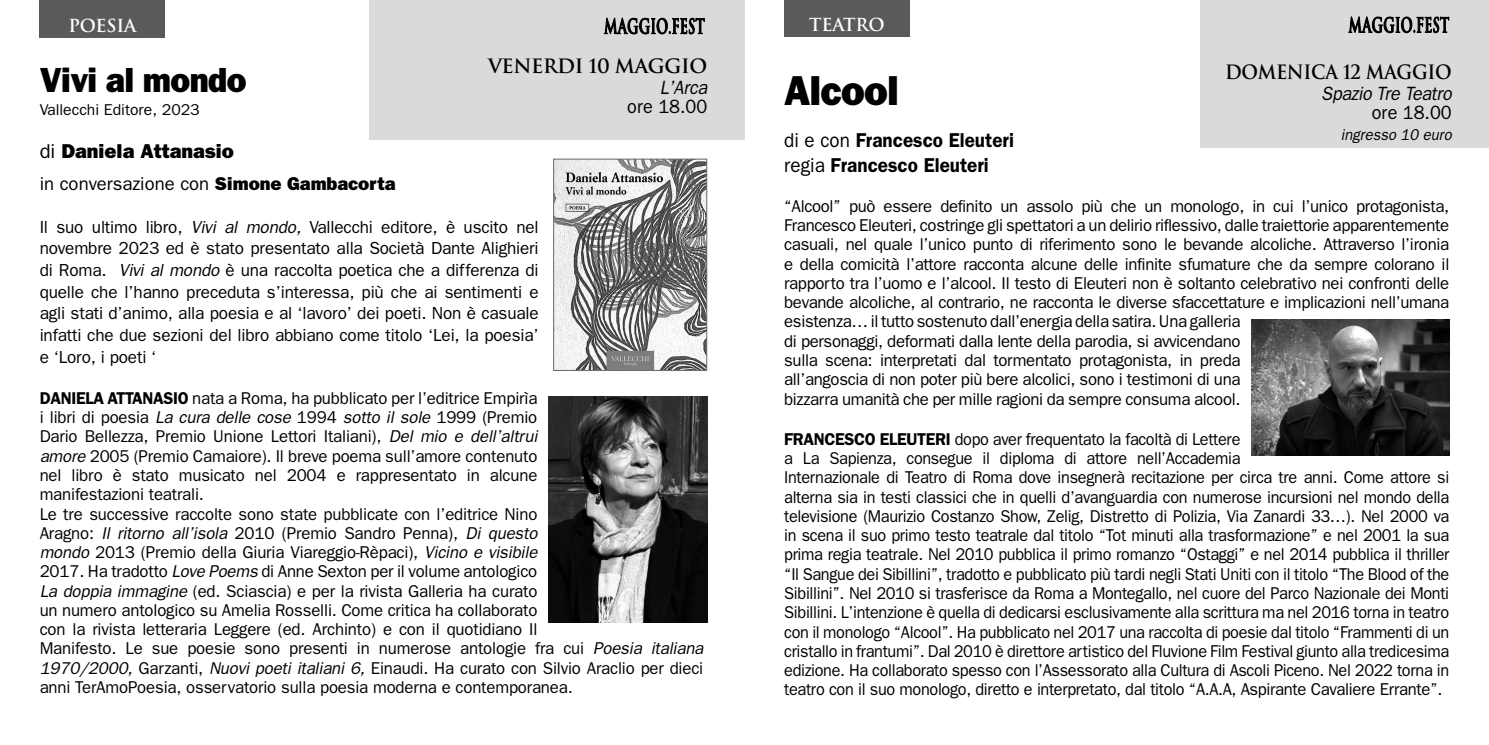
<style>
.page{position:relative;width:1489px;height:745px;background:#fff}
.page>*{position:absolute;margin:0;border:0;box-sizing:border-box;transform-origin:0 0}
.t1{font:800 42px "Franklin Gothic";letter-spacing:-.02em;color:#000;scale:.94 1}
.t2{font:800 35px "Franklin Gothic";letter-spacing:-.02em;color:#000;scale:.94 1}
.t3{font:600 20.12px/24.5px "Franklin Gothic";color:#000;scale:.94 1}
.t4{font:800 20.12px "Franklin Gothic";color:#000}
.t5{font:italic 19.25px "Franklin Gothic";letter-spacing:-.015em;color:#000;scale:.93 1}
.t6{font:700 19.25px "Trajan";letter-spacing:-.02em;color:#000;scale:.93 1}
.t7{font:19.25px "Franklin Gothic";color:#000;scale:.94 1}
.t8{font:700 19.25px "Trajan";letter-spacing:-.02em;color:#000}
.t9{font:18.55px "Franklin Gothic";color:#000}
.t10{font:17.5px/21.7px "Franklin Gothic";letter-spacing:-.01em;color:#000;text-align:justify}
.t11{font:700 17.5px "Trajan";letter-spacing:-.01em;color:#fff}
.t12{font:17.15px/19.2px "Franklin Gothic";letter-spacing:-.02em;color:#000}
.t13{font:17.15px/19.2px "Franklin Gothic";letter-spacing:-.02em;color:#000;scale:.95 1}
.t14{font:15.75px "Franklin Gothic";color:#000}
.t15{font:italic 15.75px "Franklin Gothic";color:#000;scale:.94 1}
.s1{font-weight:400}
.s2{font-weight:800}
.s3{font-style:italic}
.s4{font-weight:600}
</style>
<div class="page">
<div style="left:1199px;top:0;width:289px;height:147px;background:#dadada"></div>
<div style="left:784px;top:0;width:125px;height:36px;background:#5a5a59"></div>
<svg style="left:1348px;top:16px;width:101px;height:18px"></svg>
<img style="left:1251px;top:319px;width:198px;height:136px">
<div style="left:369px;top:0;width:375px;height:140px;background:#dadada"></div>
<div style="left:40px;top:0;width:125px;height:37px;background:#5a5a59"></div>
<svg style="left:603px;top:17px;width:102px;height:18px"></svg>
<img style="left:549px;top:396px;width:158px;height:226px">
<img style="left:555px;top:160px;width:150px;height:209px">
<div style="left:553px;top:158px;width:154px;height:213px;border:1px solid #706f6f"></div>
<p class="t11" style="left:68px;top:15px;width:70px">POESIA</p>
<h2 class="t2" style="left:40px;top:59px;width:221px">Vivi al mondo</h2>
<p class="t14" style="left:40px;top:100px;width:161px">Vallecchi Editore, 2023</p>
<p class="t4" style="left:40px;top:139px;width:196px"><span class="s1">di</span> Daniela Attanasio</p>
<p class="t9" style="left:40px;top:173px;width:357px">in conversazione con <span class="s2">Simone Gambacorta</span></p>
<p class="t10" style="left:40px;top:215px;width:500px">Il suo ultimo libro, <span class="s3">Vivi al mondo,</span> Vallecchi editore, è uscito nel novembre 2023 ed è stato presentato alla Società Dante Alighieri di Roma. <span class="s3">Vivi al mondo</span> è una raccolta poetica che a differenza di quelle che l’hanno preceduta s’interessa, più che ai sentimenti e agli stati d’animo, alla poesia e al ‘lavoro’ dei poeti. Non è casuale infatti che due sezioni del libro abbiano come titolo ‘Lei, la poesia’ e ‘Loro, i poeti ‘</p>
<p class="t12" style="left:40px;top:388px;width:665px"><span class="s4">DANIELA ATTANASIO</span> nata a Roma, ha pubblicato per l’editrice Empirìa<br>i libri di poesia <span class="s3">La cura delle cose</span> 1994 <span class="s3">sotto il sole</span> 1999 (Premio<br>Dario Bellezza, Premio Unione Lettori Italiani), <span class="s3">Del mio e dell’altrui<br>amore</span> 2005 (Premio Camaiore). Il breve poema sull’amore contenuto<br>nel libro è stato musicato nel 2004 e rappresentato in alcune<br>manifestazioni teatrali.<br>Le tre successive raccolte sono state pubblicate con l’editrice Nino<br>Aragno: <span class="s3">Il ritorno all’isola</span> 2010 (Premio Sandro Penna), <span class="s3">Di questo<br>mondo</span> 2013 (Premio della Giuria Viareggio-Rèpaci), <span class="s3">Vicino e visibile<br></span>2017. Ha tradotto <span class="s3">Love Poems</span> di Anne Sexton per il volume antologico<br><span class="s3">La doppia immagine</span> (ed. Sciascia) e per la rivista Galleria ha curato<br>un numero antologico su Amelia Rosselli. Come critica ha collaborato<br>con la rivista letteraria Leggere (ed. Archinto) e con il quotidiano Il<br>Manifesto. Le sue poesie sono presenti in numerose antologie fra cui <span class="s3">Poesia italiana 1970/2000,</span> Garzanti, <span class="s3">Nuovi poeti italiani 6,</span> Einaudi. Ha curato con Silvio Araclio per dieci anni TerAmoPoesia, osservatorio sulla poesia moderna e contemporanea.</p>
<p class="t8" style="left:488px;top:54px;width:221px">VENERDi 10 MAGGIO</p>
<p class="t5" style="left:659px;top:76px;width:52px">L’Arca</p>
<p class="t7" style="left:627px;top:96px;width:86px">ore 18.00</p>
<p class="t11" style="left:809px;top:14px;width:77px">TEATRO</p>
<p class="t6" style="left:1224px;top:60px;width:245px">DOMENICA 12 MAGGIO</p>
<p class="t5" style="left:1320px;top:82px;width:142px">Spazio Tre Teatro</p>
<p class="t7" style="left:1371px;top:101px;width:86px">ore 18.00</p>
<p class="t15" style="left:1340px;top:125px;width:119px">ingresso 10 euro</p>
<h1 class="t1" style="left:784px;top:66px;width:124px">Alcool</h1>
<p class="t3" style="left:784px;top:127px;width:246px"><span class="s1">di e con</span> Francesco Eleuteri <span class="s1">regia</span> Francesco Eleuteri</p>
<p class="t12" style="left:784px;top:196px;width:666px">“Alcool” può essere definito un assolo più che un monologo, in cui l’unico protagonista, Francesco Eleuteri, costringe gli spettatori a un delirio riflessivo, dalle traiettorie apparentemente casuali, nel quale l’unico punto di riferimento sono le bevande alcoliche. Attraverso l’ironia e della comicità l’attore racconta alcune delle infinite sfumature che da sempre colorano il rapporto tra l’uomo e l’alcool. Il testo di Eleuteri non è soltanto celebrativo nei confronti delle bevande alcoliche, al contrario, ne racconta le diverse sfaccettature e implicazioni nell’umana esistenza… il tutto sostenuto dall’energia della satira. Una galleria<br>di personaggi, deformati dalla lente della parodia, si avvicendano<br>sulla scena: interpretati dal tormentato protagonista, in preda<br>all’angoscia di non poter più bere alcolici, sono i testimoni di una<br>bizzarra umanità che per mille ragioni da sempre consuma alcool.</p>
<p class="t13" style="left:784px;top:429px;width:701px"><span class="s4">FRANCESCO ELEUTERI</span> dopo aver frequentato la facoltà di Lettere<br>a La Sapienza, consegue il diploma di attore nell’Accademia<br>Internazionale di Teatro di Roma dove insegnerà recitazione per circa tre anni. Come attore si alterna sia in testi classici che in quelli d’avanguardia con numerose incursioni nel mondo della televisione (Maurizio Costanzo Show, Zelig, Distretto di Polizia, Via Zanardi 33…). Nel 2000 va in scena il suo primo testo teatrale dal titolo “Tot minuti alla trasformazione” e nel 2001 la sua prima regia teatrale. Nel 2010 pubblica il primo romanzo “Ostaggi” e nel 2014 pubblica il thriller “Il Sangue dei Sibillini”, tradotto e pubblicato più tardi negli Stati Uniti con il titolo “The Blood of the Sibillini”. Nel 2010 si trasferisce da Roma a Montegallo, nel cuore del Parco Nazionale dei Monti Sibillini. L’intenzione è quella di dedicarsi esclusivamente alla scrittura ma nel 2016 torna in teatro con il monologo “Alcool”. Ha pubblicato nel 2017 una raccolta di poesie dal titolo “Frammenti di un cristallo in frantumi”. Dal 2010 è direttore artistico del Fluvione Film Festival giunto alla tredicesima edizione. Ha collaborato spesso con l’Assessorato alla Cultura di Ascoli Piceno. Nel 2022 torna in teatro con il suo monologo, diretto e interpretato, dal titolo “A.A.A, Aspirante Cavaliere Errante”.</p>
</div>
